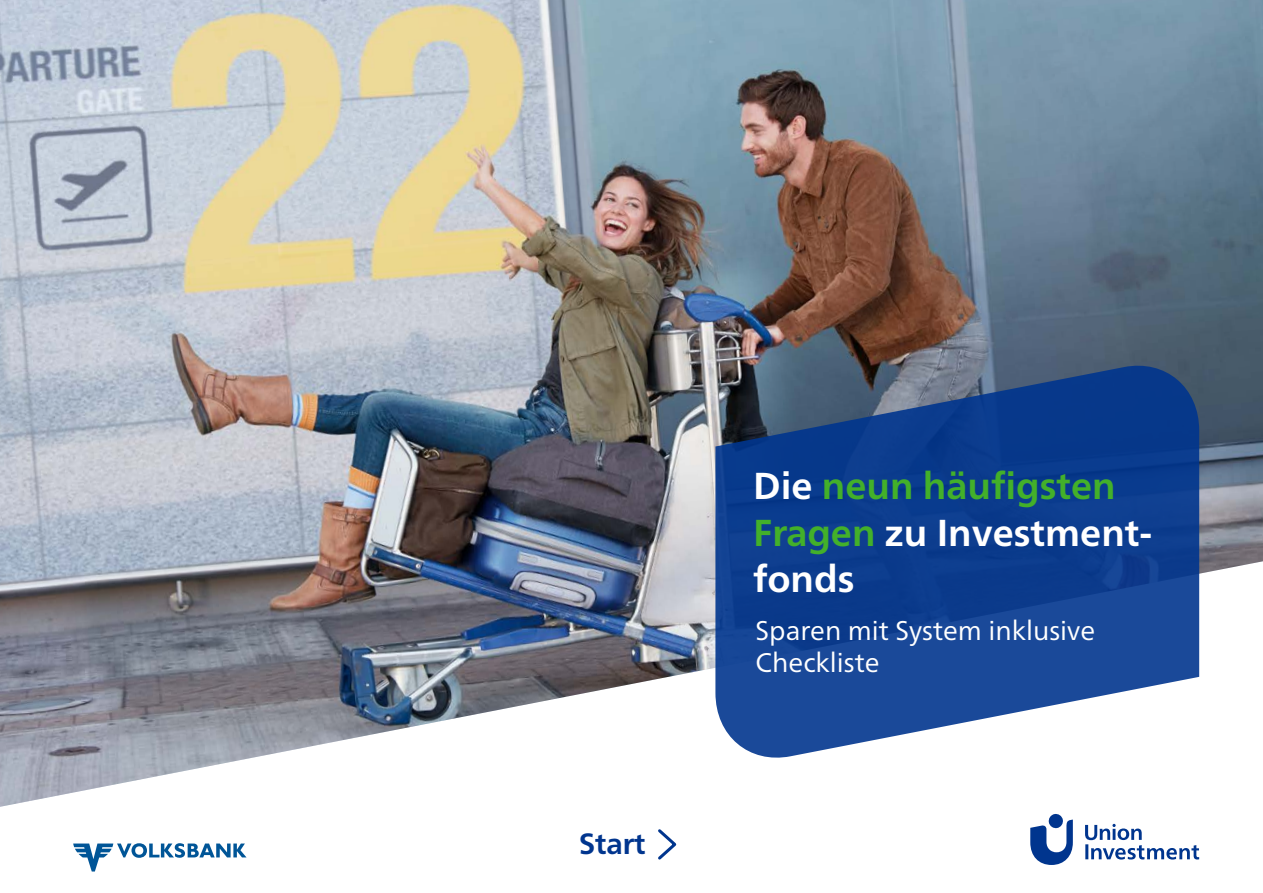
<style>
.page{position:relative;width:1263px;height:893px;background:#fff}
.page>*{position:absolute;margin:0;border:0;box-sizing:border-box;transform-origin:0 0}
.t1{font:37.5px/46.2px "Frutiger Neuefuer UI Bold";color:#fff}
.t2{font:29.25px "Frutiger Neuefuer UI Bold";color:#00358e}
.t3{font:27px/32.4px "Frutiger Neuefuer UI Book";color:#fff}
.s1{color:#43b02a}
</style>
<div class="page">
<img style="left:0;top:0;width:1263px;height:807px">
<svg style="left:715px;top:352px;width:484px;height:419px"></svg>
<svg style="left:658px;top:829px;width:19px;height:31px"></svg>
<svg style="left:1030px;top:814px;width:169px;height:51px"></svg>
<svg style="left:73px;top:843px;width:174px;height:28px"></svg>
<p class="t2" style="left:579px;top:826px;width:68px">Start</p>
<p class="t1" style="left:753px;top:463px;width:400px">Die <span class="s1">neun häufigsten<br>Fragen</span> zu Investment&shy;fonds</p>
<p class="t3" style="left:756px;top:614px;width:341px">Sparen mit System inklusive<br>Checkliste</p>
</div>
